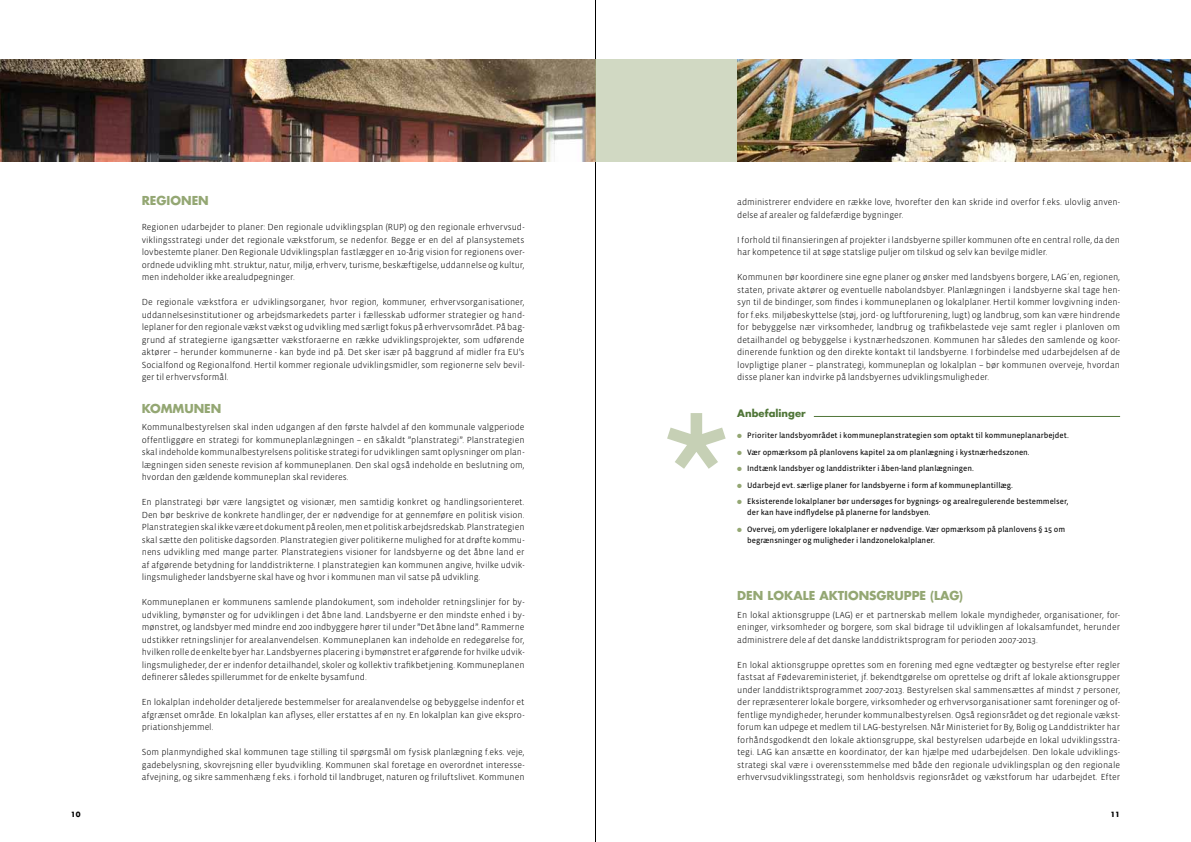
<style>
.page{position:relative;width:1191px;height:842px;background:#fff}
.page>*{position:absolute;margin:0;border:0;box-sizing:border-box;transform-origin:0 0}
.t1{font:700 12px "Futura";color:#94a773}
.t2{font:700 10px "Futura";color:#507638}
.t3{font:300 9px/12.5px "Vista Sans OT";letter-spacing:-.005em;color:#000;text-align:justify}
.t4{font:8px/11px "Vista Sans OT";color:#000}
.t5{font:700 7px "Futura";color:#000}
.s1{color:#94a773}
</style>
<div class="page">
<hr style="left:595px;top:0;width:1px;height:842px;background:#000">
<img style="left:0;top:60px;width:595px;height:102px">
<hr style="left:814px;top:416px;width:306px;height:1px;background:#507638">
<div style="left:595px;top:60px;width:596px;height:102px;background:#d1d9c3"></div>
<img style="left:737px;top:60px;width:454px;height:102px">
<h1 class="t1" style="left:142px;top:193px;width:69px">REGIONEN</h1>
<p class="t3" style="left:142px;top:221px;width:384px">Regionen udarbejder to planer: Den regionale udviklingsplan (RUP) og den regionale erhvervsud&shy;viklingsstrategi under det regionale vækstforum, se nedenfor. Begge er en del af plansystemets lovbestemte planer. Den Regionale Udviklingsplan fastlægger en 10-årig vision for regionens over&shy;ordnede udvikling mht. struktur, natur, miljø, erhverv, turisme, beskæftigelse, uddannelse og kultur, men indeholder ikke arealudpegninger.</p>
<p class="t3" style="left:142px;top:296px;width:384px">De regionale vækstfora er udviklingsorganer, hvor region, kommuner, erhvervsorganisationer, uddannelsesinstitutioner og arbejdsmarkedets parter i fællesskab udformer strategier og hand&shy;leplaner for den regionale vækst vækst og udvikling med særligt fokus på erhvervsområdet. På bag&shy;grund af strategierne igangsætter vækstforaerne en række udviklingsprojekter, som udførende aktører – herunder kommunerne - kan byde ind på. Det sker især på baggrund af midler fra EU’s Socialfond og Regionalfond. Hertil kommer regionale udviklingsmidler, som regionerne selv bevil&shy;ger til erhvervsformål.</p>
<h1 class="t1" style="left:142px;top:400px;width:81px">KOMMUNEN</h1>
<p class="t3" style="left:142px;top:421px;width:384px">Kommunalbestyrelsen skal inden udgangen af den første halvdel af den kommunale valgperiode offentliggøre en strategi for kommuneplanlægningen – en såkaldt ”planstrategi”. Planstrategien skal indeholde kommunalbestyrelsens politiske strategi for udviklingen samt oplysninger om plan&shy;lægningen siden seneste revision af kommuneplanen. Den skal også indeholde en beslutning om, hvordan den gældende kommuneplan skal revideres.</p>
<p class="t3" style="left:142px;top:496px;width:384px">En planstrategi bør være langsigtet og visionær, men samtidig konkret og handlingsorienteret.<br>Den bør beskrive de konkrete handlinger, der er nødvendige for at gennemføre en politisk vision.<br>Planstrategien skal ikke være et dokument på reolen, men et politisk arbejdsredskab. Planstrategien skal sætte den politiske dagsorden. Planstrategien giver politikerne mulighed for at drøfte kommu&shy;nens udvikling med mange parter. Planstrategiens visioner for landsbyerne og det åbne land er af afgørende betydning for landdistrikterne. I planstrategien kan kommunen angive, hvilke udvik&shy;lingsmuligheder landsbyerne skal have og hvor i kommunen man vil satse på udvikling.</p>
<p class="t3" style="left:142px;top:596px;width:384px">Kommuneplanen er kommunens samlende plandokument, som indeholder retningslinjer for by&shy;udvikling, bymønster og for udviklingen i det åbne land. Landsbyerne er den mindste enhed i by&shy;mønstret, og landsbyer med mindre end 200 indbyggere hører til under ”Det åbne land”. Rammerne udstikker retningslinjer for arealanvendelsen. Kommuneplanen kan indeholde en redegørelse for, hvilken rolle de enkelte byer har. Landsbyernes placering i bymønstret er afgørende for hvilke udvik&shy;lingsmuligheder, der er indenfor detailhandel, skoler og kollektiv trafikbetjening. Kommuneplanen definerer således spillerummet for de enkelte bysamfund.</p>
<p class="t3" style="left:142px;top:696px;width:384px">En lokalplan indeholder detaljerede bestemmelser for arealanvendelse og bebyggelse indenfor et afgrænset område. En lokalplan kan aflyses, eller erstattes af en ny. En lokalplan kan give ekspro&shy;priationshjemmel.</p>
<p class="t3" style="left:142px;top:746px;width:384px">Som planmyndighed skal kommunen tage stilling til spørgsmål om fysisk planlægning f.eks. veje, gadebelysning, skovrejsning eller byudvikling. Kommunen skal foretage en overordnet interesse&shy;afvejning, og sikre sammenhæng f.eks. i forhold til landbruget, naturen og friluftslivet. Kommunen</p>
<p class="t3" style="left:737px;top:196px;width:384px">administrerer endvidere en række love, hvorefter den kan skride ind overfor f.eks. ulovlig anven&shy;delse af arealer og faldefærdige bygninger.</p>
<p class="t3" style="left:737px;top:233px;width:384px">I forhold til finansieringen af projekter i landsbyerne spiller kommunen ofte en central rolle, da den har kompetence til at søge statslige puljer om tilskud og selv kan bevilge midler.</p>
<p class="t3" style="left:737px;top:271px;width:384px">Kommunen bør koordinere sine egne planer og ønsker med landsbyens borgere, LAG´en, regionen, staten, private aktører og eventuelle nabolandsbyer. Planlægningen i landsbyerne skal tage hen&shy;syn til de bindinger, som findes i kommuneplanen og lokalplaner. Hertil kommer lovgivning inden&shy;for f.eks. miljøbeskyttelse (støj, jord- og luftforurening, lugt) og landbrug, som kan være hindrende for bebyggelse nær virksomheder, landbrug og trafikbelastede veje samt regler i planloven om detailhandel og bebyggelse i kystnærhedszonen. Kommunen har således den samlende og koor&shy;dinerende funktion og den direkte kontakt til landsbyerne. I forbindelse med udarbejdelsen af de lovpligtige planer – planstrategi, kommuneplan og lokalplan – bør kommunen overveje, hvordan disse planer kan indvirke på landsbyernes udviklingsmuligheder.</p>
<p class="t2" style="left:737px;top:406px;width:70px">ANBEFALINGER</p>
<p class="t4" style="left:737px;top:430px;width:333px"><span class="s1">●</span> Prioriter landsbyområdet i kommuneplanstrategien som optakt til kommuneplanarbejdet.</p>
<p class="t4" style="left:737px;top:447px;width:294px"><span class="s1">●</span> Vær opmærksom på planlovens kapitel 2a om planlægning i kystnærhedszonen.</p>
<p class="t4" style="left:737px;top:463px;width:238px"><span class="s1">●</span> Indtænk landsbyer og landdistrikter i åben-land planlægningen.</p>
<p class="t4" style="left:737px;top:480px;width:277px"><span class="s1">●</span> Udarbejd evt. særlige planer for landsbyerne i form af kommuneplantillæg.</p>
<p class="t4" style="left:747px;top:496px;width:323px;text-indent:-10px"><span class="s1">●</span> Eksisterende lokalplaner bør undersøges for bygnings- og arealregulerende bestemmelser, der kan have indflydelse på planerne for landsbyen.</p>
<p class="t4" style="left:747px;top:524px;width:319px;text-indent:-10px"><span class="s1">●</span> Overvej, om yderligere lokalplaner er nødvendige. Vær opmærksom på planlovens § 15 om begrænsninger og muligheder i landzonelokalplaner.</p>
<h1 class="t1" style="left:737px;top:587px;width:227px">DEN LOKALE AKTIONSGRUPPE (LAG)</h1>
<p class="t3" style="left:737px;top:608px;width:384px">En lokal aktionsgruppe (LAG) er et partnerskab mellem lokale myndigheder, organisationer, for&shy;eninger, virksomheder og borgere, som skal bidrage til udviklingen af lokalsamfundet, herunder administrere dele af det danske landdistriktsprogram for perioden 2007-2013.</p>
<p class="t3" style="left:737px;top:658px;width:384px">En lokal aktionsgruppe oprettes som en forening med egne vedtægter og bestyrelse efter regler fastsat af Fødevareministeriet, jf. bekendtgørelse om oprettelse og drift af lokale aktionsgrupper under landdistriktsprogrammet 2007-2013. Bestyrelsen skal sammensættes af mindst 7 personer, der repræsenterer lokale borgere, virksomheder og erhvervsorganisationer samt foreninger og of&shy;fentlige myndigheder, herunder kommunalbestyrelsen. Også regionsrådet og det regionale vækst&shy;forum kan udpege et medlem til LAG-bestyrelsen. Når Ministeriet for By, Bolig og Landdistrikter har forhåndsgodkendt den lokale aktionsgruppe, skal bestyrelsen udarbejde en lokal udviklingsstra&shy;tegi. LAG kan ansætte en koordinator, der kan hjælpe med udarbejdelsen. Den lokale udviklings&shy;strategi skal være i overensstemmelse med både den regionale udviklingsplan og den regionale erhvervsudviklingsstrategi, som henholdsvis regionsrådet og vækstforum har udarbejdet. Efter</p>
<p class="t5" style="left:71px;top:810px;width:11px">10</p>
<p class="t5" style="left:1110px;top:810px;width:11px">11</p>
</div>
